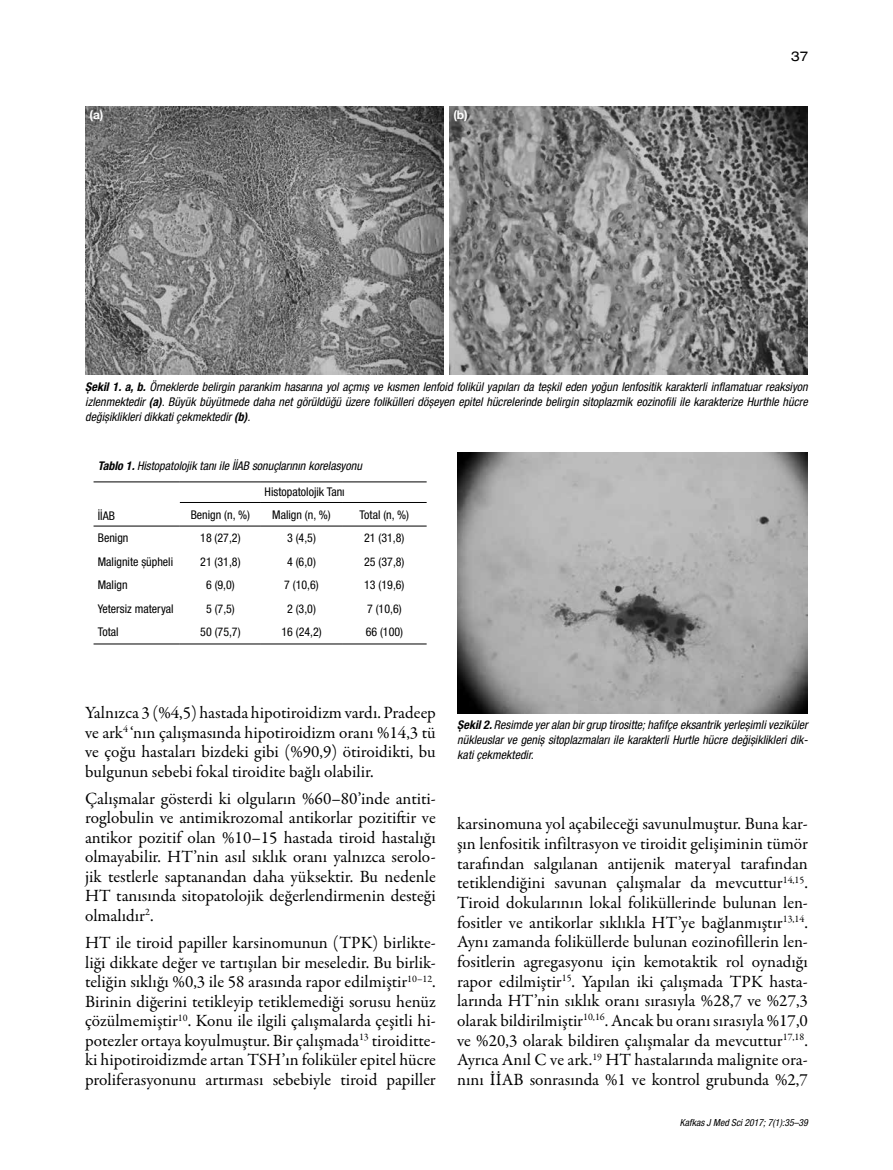
<style>
.page{position:relative;width:893px;height:1170px;background:#fff}
.page>*{position:absolute;margin:0;border:0;box-sizing:border-box;transform-origin:0 0}
.t1{font:17.25px/19.5px "Garamond Premr Pro";color:#000;text-align:justify}
.t2{font:expanded 13.5px "Helvetica Neue LT Pro";color:#000}
.t3{font:italic condensed 12px/15px "Helvetica Neue LT Pro";color:#000;text-align:justify}
.t4{font:condensed 12px "Helvetica Neue LT Pro";color:#000}
.t5{font:700 12px "Helvetica Neue LT Pro";color:#fff}
.t6{font:italic condensed 9.75px "Helvetica Neue LT Pro";color:#000}
.s1{font-weight:700}
</style>
<div class="page">
<svg style="left:93px;top:481px;width:334px;height:164px"></svg>
<hr style="left:94px;top:525px;width:86px;height:1px;background:#000">
<hr style="left:180px;top:525px;width:81px;height:1px;background:#000">
<hr style="left:261px;top:525px;width:81px;height:1px;background:#000">
<hr style="left:342px;top:525px;width:85px;height:1px;background:#000">
<hr style="left:94px;top:481px;width:86px;height:1px;background:#000">
<hr style="left:180px;top:481px;width:81px;height:1px;background:#000">
<hr style="left:261px;top:481px;width:81px;height:1px;background:#000">
<hr style="left:342px;top:481px;width:85px;height:1px;background:#000">
<hr style="left:180px;top:502px;width:81px;height:1px;background:#000">
<hr style="left:261px;top:502px;width:81px;height:1px;background:#000">
<hr style="left:342px;top:502px;width:85px;height:1px;background:#000">
<hr style="left:94px;top:643px;width:86px;height:1px;background:#000">
<hr style="left:180px;top:643px;width:81px;height:1px;background:#000">
<hr style="left:261px;top:643px;width:81px;height:1px;background:#000">
<hr style="left:342px;top:643px;width:85px;height:1px;background:#000">
<img style="left:85px;top:106px;width:359px;height:268px">
<img style="left:449px;top:106px;width:359px;height:268px">
<img style="left:457px;top:452px;width:351px;height:261px">
<p class="t5" style="left:89px;top:108px;width:15px">(a)</p>
<p class="t5" style="left:453px;top:108px;width:16px">(b)</p>
<p class="t2" style="left:791px;top:48px;width:19px">37</p>
<p class="t3" style="left:85px;top:379px;width:724px"><span class="s1">Şekil 1. a, b.</span> Örneklerde belirgin parankim hasarına yol açmış ve kısmen lenfoid folikül yapıları da teşkil eden yoğun lenfositik karakterli inflamatuar reaksiyon izlenmektedir <span class="s1">(a)</span>. Büyük büyütmede daha net görüldüğü üzere folikülleri döşeyen epitel hücrelerinde belirgin sitoplazmik eozinofili ile karakterize Hurthle hücre değişiklikleri dikkati çekmektedir <span class="s1">(b)</span>.</p>
<p class="t3" style="left:98px;top:458px;width:266px"><span class="s1">Tablo 1.</span> Histopatolojik tanı ile İİAB sonuçlarının korelasyonu</p>
<p class="t4" style="left:98px;top:509px;width:19px">İİAB</p>
<p class="t4" style="left:265px;top:485px;width:82px">Histopatolojik Tanı</p>
<p class="t4" style="left:191px;top:507px;width:61px">Benign (n, %)</p>
<p class="t4" style="left:272px;top:507px;width:60px">Malign (n, %)</p>
<p class="t4" style="left:360px;top:507px;width:51px">Total (n, %)</p>
<p class="t4" style="left:98px;top:531px;width:32px">Benign</p>
<p class="t4" style="left:200px;top:531px;width:42px">18 (27,2)</p>
<p class="t4" style="left:287px;top:531px;width:30px">3 (4,5)</p>
<p class="t4" style="left:364px;top:531px;width:42px">21 (31,8)</p>
<p class="t4" style="left:98px;top:554px;width:77px">Malignite şüpheli</p>
<p class="t4" style="left:200px;top:554px;width:42px">21 (31,8)</p>
<p class="t4" style="left:287px;top:554px;width:30px">4 (6,0)</p>
<p class="t4" style="left:364px;top:554px;width:42px">25 (37,8)</p>
<p class="t4" style="left:98px;top:578px;width:31px">Malign</p>
<p class="t4" style="left:206px;top:578px;width:30px">6 (9,0)</p>
<p class="t4" style="left:284px;top:578px;width:36px">7 (10,6)</p>
<p class="t4" style="left:364px;top:578px;width:42px">13 (19,6)</p>
<p class="t4" style="left:98px;top:601px;width:77px">Yetersiz materyal</p>
<p class="t4" style="left:206px;top:601px;width:30px">5 (7,5)</p>
<p class="t4" style="left:287px;top:601px;width:30px">2 (3,0)</p>
<p class="t4" style="left:367px;top:601px;width:36px">7 (10,6)</p>
<p class="t4" style="left:98px;top:625px;width:22px">Total</p>
<p class="t4" style="left:200px;top:625px;width:42px">50 (75,7)</p>
<p class="t4" style="left:281px;top:625px;width:42px">16 (24,2)</p>
<p class="t4" style="left:366px;top:625px;width:39px">66 (100)</p>
<p class="t1" style="left:85px;top:703px;width:352px">Yalnızca 3 (%4,5) hastada hipotiroidizm vardı. Pradeep ve ark<sup>4</sup> ‘nın çalışmasında hipotiroidizm oranı %14,3 tü ve çoğu hastaları bizdeki gibi (%90,9) ötiroidikti, bu bulgunun sebebi fokal tiroidite bağlı olabilir.</p>
<p class="t1" style="left:85px;top:789px;width:352px">Çalışmalar gösterdi ki olguların %60–80’inde antiti&shy;roglobulin ve antimikrozomal antikorlar pozitiftir ve antikor pozitif olan %10–15 hastada tiroid hastalığı olmayabilir. HT’nin asıl sıklık oranı yalnızca serolo&shy;jik testlerle saptanandan daha yüksektir. Bu nedenle HT tanısında sitopatolojik değerlendirmenin desteği olmalıdır<sup>2</sup>.</p>
<p class="t1" style="left:85px;top:933px;width:352px">HT ile tiroid papiller karsinomunun (TPK) birlikte&shy;liği dikkate değer ve tartışılan bir meseledir. Bu birlik&shy;teliğin sıklığı %0,3 ile 58 arasında rapor edilmiştir<sup>10–12</sup>.<br>Birinin diğerini tetikleyip tetiklemediği sorusu henüz çözülmemiştir<sup>10</sup>. Konu ile ilgili çalışmalarda çeşitli hi&shy;potezler ortaya koyulmuştur. Bir çalışmada<sup>13</sup> tiroiditte&shy;ki hipotiroidizmde artan TSH’ın foliküler epitel hücre proliferasyonunu artırması sebebiyle tiroid papiller</p>
<p class="t3" style="left:457px;top:717px;width:352px"><span class="s1">Şekil 2.</span> Resimde yer alan bir grup tirositte; hafifçe eksantrik yerleşimli veziküler nükleuslar ve geniş sitoplazmaları ile karakterli Hurtle hücre değişiklikleri dik&shy;kati çekmektedir.</p>
<p class="t1" style="left:457px;top:814px;width:352px">karsinomuna yol açabileceği savunulmuştur. Buna kar&shy;şın lenfositik infiltrasyon ve tiroidit gelişiminin tümör tarafından salgılanan antijenik materyal tarafından tetiklendiğini savunan çalışmalar da mevcuttur<sup>14,15</sup>.<br>Tiroid dokularının lokal foliküllerinde bulunan len&shy;fositler ve antikorlar sıklıkla HT’ye bağlanmıştır<sup>13,14</sup>.<br>Aynı zamanda foliküllerde bulunan eozinofillerin len&shy;fositlerin agregasyonu için kemotaktik rol oynadığı rapor edilmiştir<sup>15</sup>. Yapılan iki çalışmada TPK hasta&shy;larında HT’nin sıklık oranı sırasıyla %28,7 ve %27,3 olarak bildirilmiştir<sup>10,16</sup>. Ancak bu oranı sırasıyla %17,0 ve %20,3 olarak bildiren çalışmalar da mevcuttur<sup>17,18</sup>.<br>Ayrıca Anıl C ve ark.<sup>19</sup> HT hastalarında malignite ora&shy;nını İİAB sonrasında %1 ve kontrol grubunda %2,7</p>
<p class="t6" style="left:680px;top:1116px;width:129px">Kafkas J Med Sci 2017; 7(1):35–39</p>
</div>
